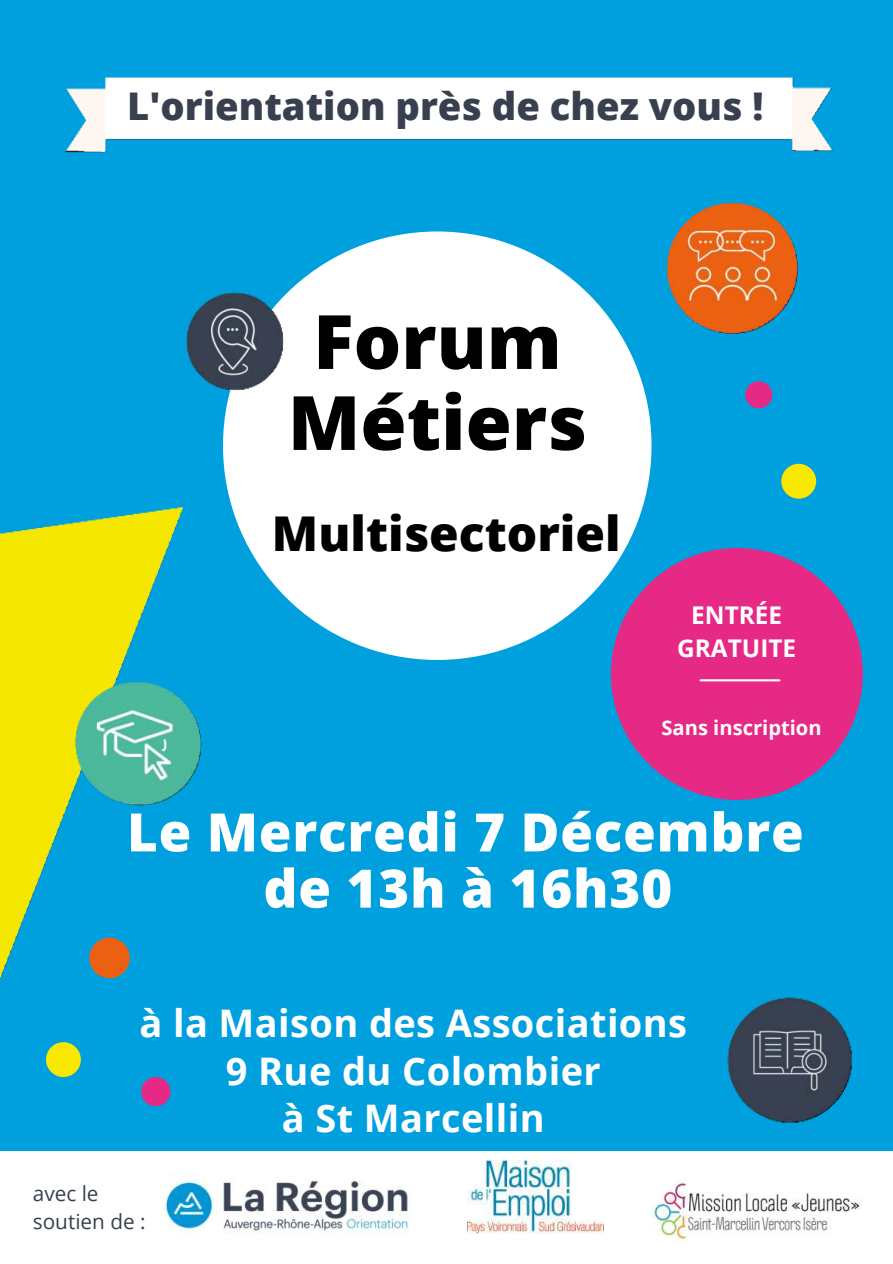
<style>
.page{position:relative;width:893px;height:1264px;background:#fff}
.page>*{position:absolute;margin:0;border:0;box-sizing:border-box;transform-origin:0 0}
.t1{font:800 75px/81px "Open Sans";color:#000;text-align:center}
.t2{font:800 52.95px/56.2px "Open Sans";letter-spacing:.015em;color:#fff;text-align:center}
.t3{font:800 48px "Open Sans";color:#000}
.t4{font:800 38.1px "Open Sans";color:#384050}
.t5{font:700 37.95px/47.2px "Open Sans";letter-spacing:.01em;color:#fff;text-align:center}
.t6{font:700 24.3px/33.8px "Open Sans";color:#fff;text-align:center}
.t7{font:20.7px/28.7px "Open Sans";color:#384050}
.t8{font:700 20.1px "Open Sans";color:#fff}
</style>
<div class="page">
<div style="left:0;top:0;width:892px;height:1150px;background:#00a0df"></div>
<img style="left:0;top:478px;width:250px;height:599px">
<img style="left:161px;top:1173px;width:249px;height:61px">
<div style="left:223px;top:231px;width:428px;height:429px;background:#fff;border-radius:50%"></div>
<div style="left:89px;top:937px;width:41px;height:41px;background:#eb6012;border-radius:50%"></div>
<div style="left:46px;top:1042px;width:35px;height:35px;background:#f8e800;border-radius:50%"></div>
<div style="left:141px;top:1076px;width:29px;height:30px;background:#e62984;border-radius:50%"></div>
<img style="left:186px;top:275px;width:122px;height:139px">
<img style="left:666px;top:202px;width:132px;height:132px">
<img style="left:63px;top:666px;width:153px;height:153px">
<img style="left:727px;top:997px;width:125px;height:126px">
<img style="left:65px;top:77px;width:768px;height:76px">
<div style="left:781px;top:464px;width:35px;height:34px;background:#f8e800;border-radius:50%"></div>
<div style="left:745px;top:381px;width:27px;height:27px;background:#e62984;border-radius:50%"></div>
<div style="left:611px;top:548px;width:251px;height:252px;background:#e62984;border-radius:50%"></div>
<hr style="left:700px;top:679px;width:79px;height:2px;background:#fff">
<img style="left:652px;top:1180px;width:208px;height:60px">
<img style="left:468px;top:1160px;width:136px;height:73px">
<p class="t4" style="left:127px;top:77px;width:637px">L'orientation près de chez vous !</p>
<h1 class="t1" style="left:288px;top:297px;width:300px">Forum<br>Métiers</h1>
<p class="t3" style="left:272px;top:497px;width:350px">Multisectoriel</p>
<p class="t6" style="left:677px;top:597px;width:120px">ENTRÉE<br>GRATUITE</p>
<p class="t8" style="left:661px;top:713px;width:162px">Sans inscription</p>
<h2 class="t2" style="left:127px;top:801px;width:678px">Le Mercredi 7 Décembre de 13h à 16h30</h2>
<p class="t5" style="left:139px;top:998px;width:549px">à la Maison des Associations<br>9 Rue du Colombier<br>à St Marcellin</p>
<p class="t7" style="left:33px;top:1178px;width:114px">avec le soutien de :</p>
</div>
